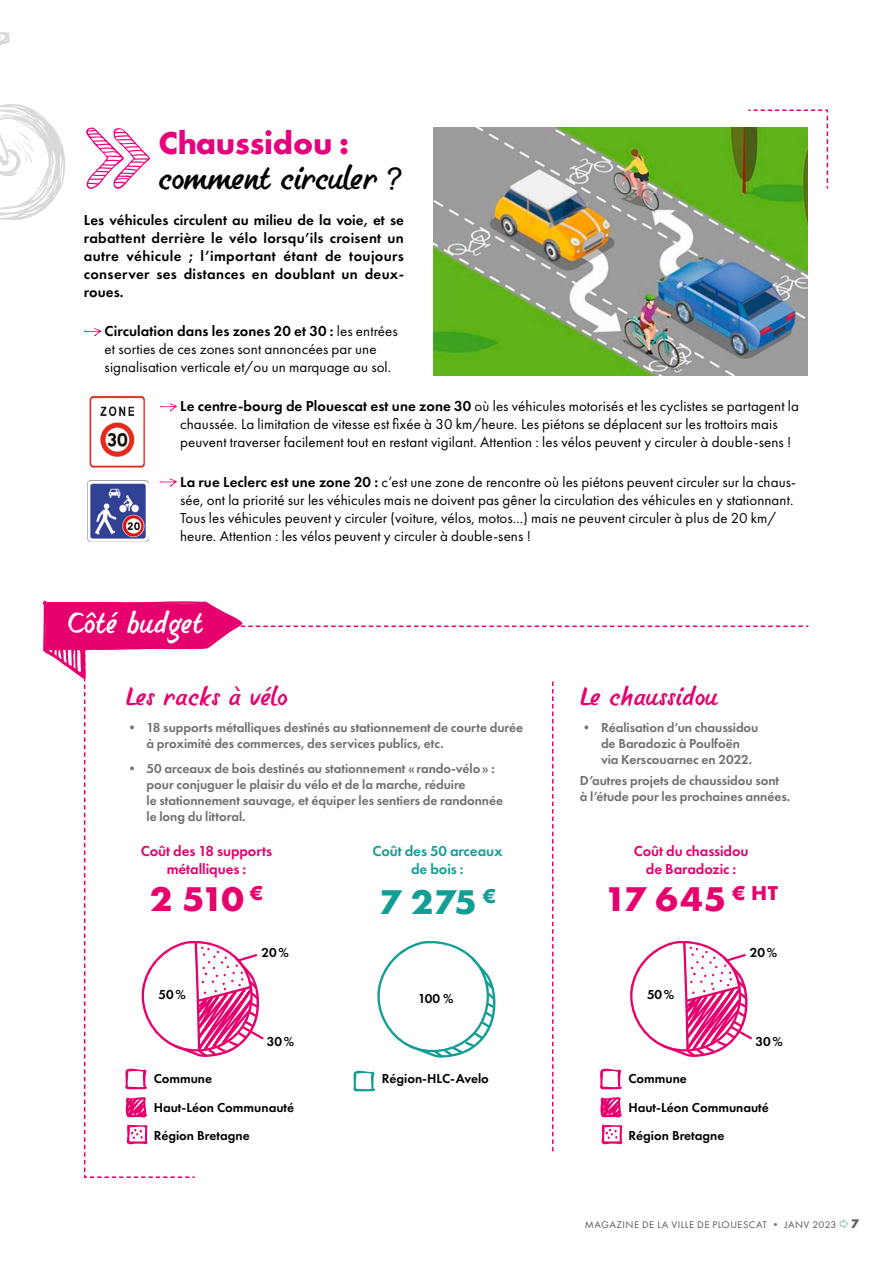
<style>
.page{position:relative;width:893px;height:1263px;background:#fff}
.page>*{position:absolute;margin:0;border:0;box-sizing:border-box;transform-origin:0 0}
.t1{font:37.05px "Hello Font ID Qing Hua Xing Kai";letter-spacing:-.015em;color:#000;scale:1.05 1}
.t2{font:700 35.7px "Futura PT";letter-spacing:-.06em;color:#e6006e;scale:1.05 1}
.t3{font:700 35.7px "Futura PT";color:#149d95;scale:1.05 1}
.t4{font:34.5px "Hello Font ID Qing Hua Xing Kai";letter-spacing:.005em;color:#fff}
.t5{font:700 33px "Futura PT";letter-spacing:-.005em;color:#e6007d}
.t6{font:30px "Hello Font ID Qing Hua Xing Kai";letter-spacing:.005em;color:#e6006e;scale:1.05 1}
.t7{font:15px/18px "Futura PT";letter-spacing:.005em;color:#000}
.t8{font:600 15px/18px "Futura PT";letter-spacing:.02em;color:#000;text-align:justify}
.t9{font:600 15px/18px "Futura PT";letter-spacing:-.005em;color:#e6006e;text-align:center}
.t10{font:600 15px/18px "Futura PT";letter-spacing:-.005em;color:#149d95;text-align:center}
.t11{font:600 13.5px/16.2px "Futura PT";letter-spacing:-.005em;color:#706f6f}
.t12{font:600 13.5px/28.5px "Futura PT";color:#000}
.t13{font:10.05px "Futura PT";letter-spacing:.04em;color:#575756;scale:1.05 1}
.s1{font-weight:600}
.s2{font-size:10.35px;color:#706f6f}
.s3{font-weight:700;font-size:12.9px}
</style>
<div class="page">
<svg style="left:0;top:32px;width:65px;height:188px"></svg>
<svg style="left:84px;top:328px;width:18px;height:8px"></svg>
<svg style="left:160px;top:403px;width:17px;height:8px"></svg>
<svg style="left:159px;top:478px;width:18px;height:9px"></svg>
<img style="left:88px;top:480px;width:60px;height:61px">
<img style="left:89px;top:395px;width:57px;height:73px">
<img style="left:434px;top:128px;width:374px;height:247px">
<svg style="left:747px;top:109px;width:82px;height:81px"></svg>
<svg style="left:42px;top:600px;width:761px;height:578px"></svg>
<svg style="left:86px;top:127px;width:64px;height:62px"></svg>
<svg style="left:839px;top:1219px;width:9px;height:9px"></svg>
<h3 class="t5" style="left:159px;top:121px;width:192px">Chaussidou :</h3>
<h1 class="t1" style="left:159px;top:157px;width:233px">comment circuler ?</h1>
<p class="t8" style="left:84px;top:211px;width:322px">Les véhicules circulent au milieu de la voie, et se rabattent derrière le vélo lorsqu’ils croisent un autre véhicule ; l’important étant de toujours conserver ses distances en doublant un deux&shy;roues.</p>
<p class="t7" style="left:105px;top:322px;width:295px"><span class="s1">Circulation dans les zones 20 et 30 :</span> les entrées et sorties de ces zones sont annoncées par une signalisation verticale et/ou un marquage au sol.</p>
<p class="t7" style="left:180px;top:397px;width:620px"><span class="s1">Le centre-bourg de Plouescat est une zone 30</span> où les véhicules motorisés et les cyclistes se partagent la chaussée. La limitation de vitesse est fixée à 30 km/heure. Les piétons se déplacent sur les trottoirs mais peuvent traverser facilement tout en restant vigilant. Attention : les vélos peuvent y circuler à double-sens !</p>
<p class="t7" style="left:180px;top:473px;width:617px"><span class="s1">La rue Leclerc est une zone 20 :</span> c’est une zone de rencontre où les piétons peuvent circuler sur la chaus&shy;sée, ont la priorité sur les véhicules mais ne doivent pas gêner la circulation des véhicules en y stationnant.<br>Tous les véhicules peuvent y circuler (voiture, vélos, motos...) mais ne peuvent circuler à plus de 20 km/ heure. Attention : les vélos peuvent y circuler à double-sens !</p>
<h3 class="t4" style="left:67px;top:603px;width:137px">Côté budget</h3>
<h3 class="t6" style="left:125px;top:679px;width:156px">Les racks à vélo</h3>
<h3 class="t6" style="left:580px;top:679px;width:133px">Le chaussidou</h3>
<p class="t11" style="left:147px;top:719px;width:378px;text-indent:-21px">• 18 supports métalliques destinés au stationnement de courte durée à proximité des commerces, des services publics, etc.</p>
<p class="t11" style="left:147px;top:760px;width:358px;text-indent:-21px">• 50 arceaux de bois destinés au stationnement «rando-vélo» : pour conjuguer le plaisir du vélo et de la marche, réduire<br>le stationnement sauvage, et équiper les sentiers de randonnée le long du littoral.</p>
<p class="t11" style="left:601px;top:719px;width:159px;text-indent:-21px">• Réalisation d’un chaussidou de Baradozic à Poulfoën via Kerscouarnec en 2022.</p>
<p class="t11" style="left:580px;top:772px;width:212px">D’autres projets de chaussidou sont à l’étude pour les prochaines années.</p>
<p class="t9" style="left:141px;top:842px;width:133px">Coût des 18 supports métalliques :</p>
<h2 class="t2" style="left:150px;top:876px;width:109px">2 510 <sup>€</sup></h2>
<p class="t10" style="left:372px;top:842px;width:132px">Coût des 50 arceaux de bois :</p>
<h2 class="t3" style="left:379px;top:879px;width:113px">7 275 <sup>€</sup></h2>
<p class="t9" style="left:634px;top:842px;width:116px">Coût du chassidou de Baradozic :</p>
<h2 class="t2" style="left:604px;top:876px;width:167px">17 645 <sup>€</sup> <sup>HT</sup></h2>
<p class="t12" style="left:261px;top:938px;width:29px">20%</p>
<p class="t12" style="left:750px;top:938px;width:29px">20%</p>
<p class="t12" style="left:159px;top:980px;width:29px">50%</p>
<p class="t12" style="left:418px;top:984px;width:37px">100 %</p>
<p class="t12" style="left:647px;top:980px;width:29px">50%</p>
<p class="t12" style="left:267px;top:1027px;width:29px">30%</p>
<p class="t12" style="left:755px;top:1027px;width:29px">30%</p>
<p class="t12" style="left:154px;top:1064px;width:142px">Commune<br>Haut-Léon Communauté<br>Région Bretagne</p>
<p class="t12" style="left:382px;top:1064px;width:109px">Région-HLC-Avelo</p>
<p class="t12" style="left:628px;top:1064px;width:142px">Commune<br>Haut-Léon Communauté<br>Région Bretagne</p>
<p class="t13" style="left:585px;top:1219px;width:262px">MAGAZINE DE LA VILLE DE PLOUESCAT <span class="s2">•</span> JANV 2023 <span class="s3">7</span></p>
</div>
